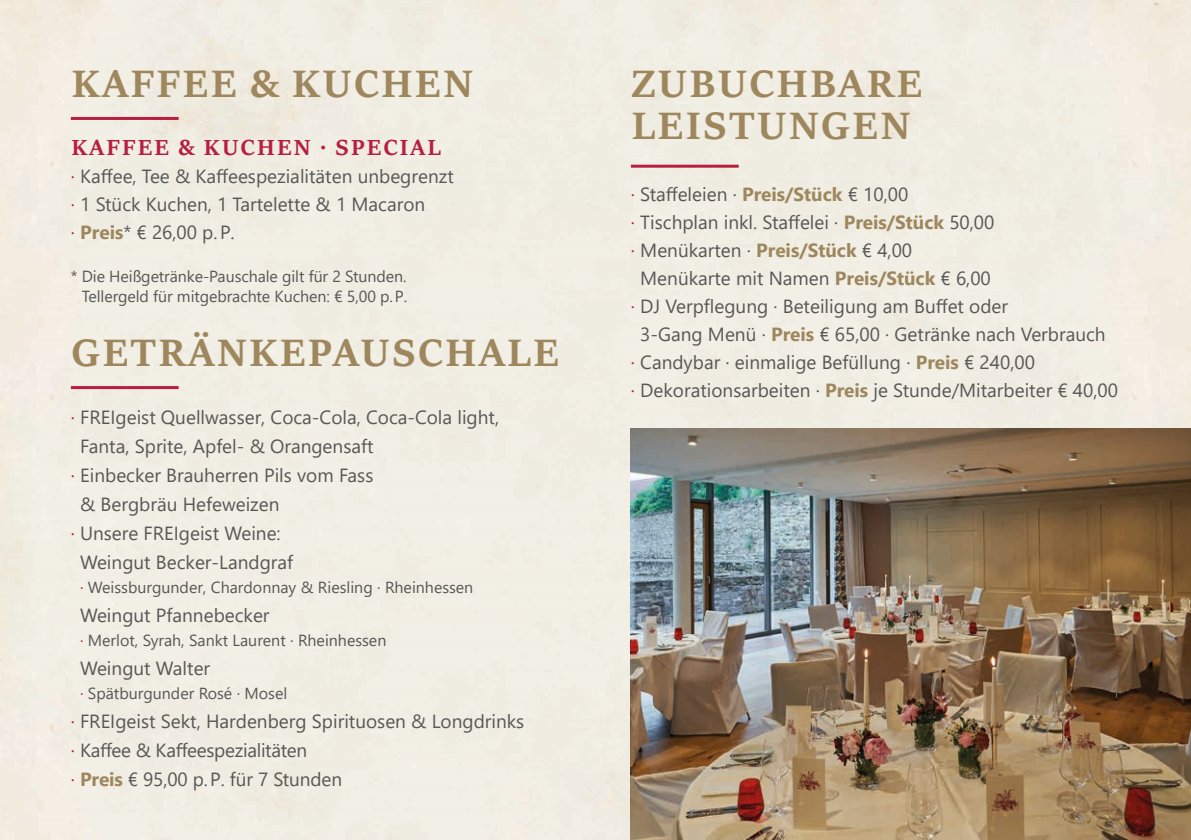
<style>
.page{position:relative;width:1191px;height:840px;background:#fff}
.page>*{position:absolute;margin:0;border:0;box-sizing:border-box;transform-origin:0 0}
.t1{font:700 42px/42px "Sitka Heading";letter-spacing:.065em;color:#9e875d}
.t2{font:700 24px "Sitka Heading";letter-spacing:.095em;color:#b71e3f}
.t3{font:19px/29px "Segoe UI";color:#575756}
.t4{font:16px/20px "Segoe UI";color:#575756;text-align:right}
.s1{color:#b71e3f}
.s2{font-weight:700;color:#9e875d}
</style>
<div class="page">
<div style="left:0;top:0;width:1191px;height:839px;background:#f1eee5"></div>
<hr style="left:71px;top:386px;width:108px;height:3px;background:#b71e3f">
<hr style="left:631px;top:164px;width:107px;height:3px;background:#b71e3f">
<hr style="left:71px;top:117px;width:108px;height:3px;background:#b71e3f">
<img style="left:631px;top:428px;width:560px;height:411px">
<h1 class="t1" style="left:72px;top:60px;width:403px">KAFFEE &amp; KUCHEN</h1>
<p class="t2" style="left:71px;top:130px;width:371px">KAFFEE &amp; KUCHEN · SPECIAL</p>
<p class="t3" style="left:71px;top:161px;width:384px;line-height:28px"><span class="s1">·</span> Kaffee, Tee &amp; Kaffeespezialitäten unbegrenzt <span class="s1">·</span> 1 Stück Kuchen, 1 Tartelette &amp; 1 Macaron<br><span class="s1">·</span> <span class="s2">Preis</span>* € 26,00 p. P.</p>
<p class="t4" style="left:71px;top:265px;width:338px">* Die Heißgetränke-Pauschale gilt für 2 Stunden.<br>Tellergeld für mitgebrachte Kuchen: € 5,00 p. P.</p>
<h1 class="t1" style="left:72px;top:329px;width:489px">GETRÄNKEPAUSCHALE</h1>
<p class="t3" style="left:71px;top:400px;width:430px"><span class="s1">·</span> FREIgeist Quellwasser, Coca-Cola, Coca-Cola light,</p>
<p class="t3" style="left:80px;top:429px;width:295px">Fanta, Sprite, Apfel- &amp; Orangensaft</p>
<p class="t3" style="left:71px;top:458px;width:304px"><span class="s1">·</span> Einbecker Brauherren Pils vom Fass</p>
<p class="t3" style="left:80px;top:487px;width:201px">&amp; Bergbräu Hefeweizen</p>
<p class="t3" style="left:71px;top:516px;width:211px"><span class="s1">·</span> Unsere FREIgeist Weine:</p>
<p class="t3" style="left:80px;top:545px;width:215px">Weingut Becker-Landgraf</p>
<p class="t4" style="left:80px;top:575px;width:395px"><span class="s1">·</span> Weissburgunder, Chardonnay &amp; Riesling · Rheinhessen</p>
<p class="t3" style="left:80px;top:598px;width:191px">Weingut Pfannebecker</p>
<p class="t4" style="left:80px;top:628px;width:308px"><span class="s1">·</span> Merlot, Syrah, Sankt Laurent · Rheinhessen</p>
<p class="t3" style="left:80px;top:651px;width:132px">Weingut Walter</p>
<p class="t4" style="left:80px;top:681px;width:209px"><span class="s1">·</span> Spätburgunder Rosé · Mosel</p>
<p class="t3" style="left:71px;top:704px;width:455px"><span class="s1">·</span> FREIgeist Sekt, Hardenberg Spirituosen &amp; Longdrinks <span class="s1">·</span> Kaffee &amp; Kaffeespezialitäten<br><span class="s1">·</span> <span class="s2">Preis</span> € 95,00 p. P. für 7 Stunden</p>
<h1 class="t1" style="left:632px;top:60px;width:292px">ZUBUCHBARE<br>LEISTUNGEN</h1>
<p class="t3" style="left:631px;top:178px;width:279px"><span class="s1">·</span> Staffeleien · <span class="s2">Preis/Stück</span> € 10,00</p>
<p class="t3" style="left:631px;top:206px;width:365px"><span class="s1">·</span> Tischplan inkl. Staffelei · <span class="s2">Preis/Stück</span> 50,00</p>
<p class="t3" style="left:631px;top:234px;width:283px"><span class="s1">·</span> Menükarten · <span class="s2">Preis/Stück</span> € 4,00</p>
<p class="t3" style="left:640px;top:262px;width:352px">Menükarte mit Namen <span class="s2">Preis/Stück</span> € 6,00</p>
<p class="t3" style="left:631px;top:290px;width:379px"><span class="s1">·</span> DJ Verpflegung · Beteiligung am Buffet oder</p>
<p class="t3" style="left:640px;top:318px;width:467px">3-Gang Menü · <span class="s2">Preis</span> € 65,00 · Getränke nach Verbrauch</p>
<p class="t3" style="left:631px;top:346px;width:405px"><span class="s1">·</span> Candybar · einmalige Befüllung · <span class="s2">Preis</span> € 240,00</p>
<p class="t3" style="left:631px;top:374px;width:488px"><span class="s1">·</span> Dekorationsarbeiten · <span class="s2">Preis</span> je Stunde/Mitarbeiter € 40,00</p>
</div>
